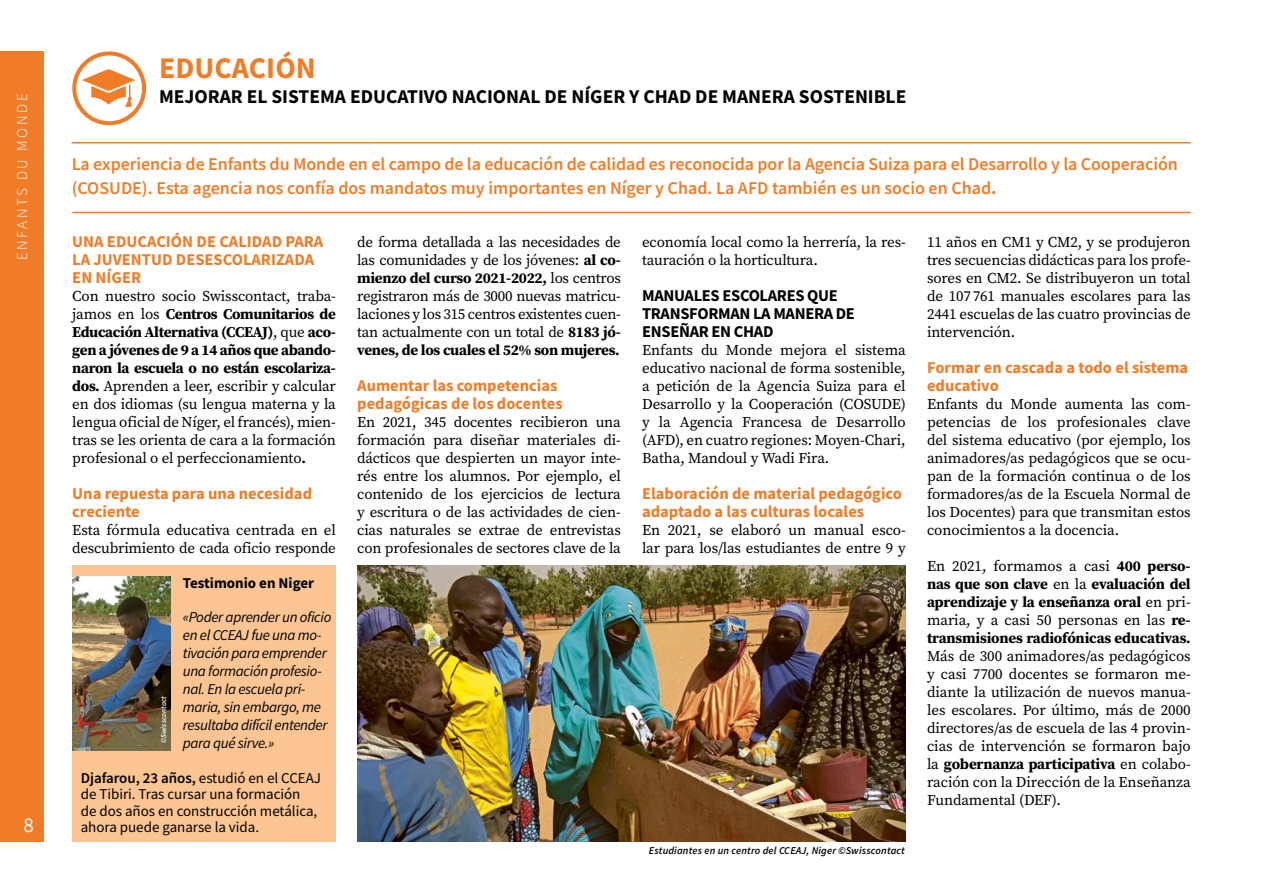
<style>
.page{position:relative;width:1263px;height:893px;background:#fff}
.page>*{position:absolute;margin:0;border:0;box-sizing:border-box;transform-origin:0 0}
.t1{font:700 30px "Source Sans Pro";color:#f07c28}
.t2{font:21px "Source Sans Pro";color:#fff}
.t3{font:700 19.5px "Source Sans Pro";color:#000}
.t4{font:600 18px/24px "Source Sans Pro";letter-spacing:-.005em;color:#f07c28}
.t5{font:700 16.5px/18px "Source Sans Pro";color:#f07c28}
.t6{font:700 16.5px/18px "Source Sans Pro";letter-spacing:-.02em;color:#000}
.t7{font:15px/18px "Source Serif Pro";letter-spacing:-.01em;color:#000;text-align:justify}
.t8{font:700 15px/18px "Source Serif Pro";letter-spacing:-.01em;color:#000;text-align:justify}
.t9{font:italic 15px/18px "Source Sans Pro";letter-spacing:-.02em;color:#000}
.t10{font:15px/16.5px "Source Sans Pro";color:#000}
.t11{font:700 15px "Source Sans Pro";color:#000}
.t12{font:300 15px "Source Sans Pro";letter-spacing:.175em;color:#fff}
.t13{font:italic 600 10.5px "Source Sans Pro";letter-spacing:.015em;color:#000}
.t14{font:italic 600 7.5px "Source Sans Pro";letter-spacing:.01em;color:#fff}
.s1{font-weight:700}
.s2{font-weight:600}
.s3{font-weight:400}
</style>
<div class="page">
<div style="left:0;top:51px;width:43px;height:791px;background:#f07c28"></div>
<hr style="left:72px;top:142px;width:1118px;height:1px;background:#f07c28">
<hr style="left:72px;top:212px;width:1119px;height:1px;background:#f07c28">
<img style="left:357px;top:566px;width:549px;height:276px">
<svg style="left:72px;top:51px;width:74px;height:74px"></svg>
<div style="left:72px;top:566px;width:264px;height:276px;background:#fac592"></div>
<img style="left:72px;top:577px;width:98px;height:173px">
<p class="t12" style="left:13px;top:260px;width:168px;rotate:-90deg">ENFANTS DU MONDE</p>
<h2 class="t2" style="left:24px;top:812px;width:12px">8</h2>
<h1 class="t1" style="left:159px;top:48px;width:158px">EDUCACIÓN</h1>
<h3 class="t3" style="left:159px;top:83px;width:749px">MEJORAR EL SISTEMA EDUCATIVO NACIONAL DE NÍGER Y CHAD DE MANERA SOSTENIBLE</h3>
<p class="t4" style="left:72px;top:152px;width:1108px">La experiencia de Enfants du Monde en el campo de la educación de calidad es reconocida por la Agencia Suiza para el Desarrollo y la Cooperación (COSUDE). Esta agencia nos confía dos mandatos muy importantes en Níger y Chad. La AFD también es un socio en Chad<span class="s1">.</span></p>
<p class="t5" style="left:72px;top:232px;width:253px">UNA EDUCACIÓN DE CALIDAD PARA<br>LA JUVENTUD DESESCOLARIZADA<br>EN NÍGER</p>
<p class="t7" style="left:72px;top:287px;width:265px">Con nuestro socio Swisscontact, traba&shy;jamos en los <span class="s1">Centros Comunitarios de Educación Alternativa (CCEAJ)</span>, que <span class="s1">aco&shy;gen a jóvenes de 9 a 14 años que abando&shy;naron la escuela o no están escolariza&shy;dos.</span> Aprenden a leer, escribir y calcular en dos idiomas (su lengua materna y la lengua oficial de Níger, el francés), mien&shy;tras se les orienta de cara a la formación profesional o el perfeccionamiento<span class="s1">.</span></p>
<p class="t5" style="left:72px;top:484px;width:241px">Una repuesta para una necesidad creciente</p>
<p class="t7" style="left:72px;top:521px;width:265px">Esta fórmula educativa centrada en el descubrimiento de cada oficio responde</p>
<p class="t11" style="left:183px;top:573px;width:133px">Testimonio en Niger</p>
<p class="t9" style="left:183px;top:608px;width:150px">«Poder aprender un oficio en el CCEAJ fue una mo&shy;tivación para emprender una formación profesio&shy;nal. En la escuela pri&shy;maria, sin embargo, me resultaba difícil entender para qué sirve.»</p>
<p class="t10" style="left:81px;top:770px;width:242px"><span class="s2">Djafarou, 23 años,</span> estudió en el CCEAJ de Tibiri. Tras cursar una formación<br>de dos años en construcción metálica, ahora puede ganarse la vida.</p>
<p class="t14" style="left:159px;top:743px;width:49px;rotate:-90deg">©Swisscontact</p>
<p class="t7" style="left:357px;top:233px;width:265px">de forma detallada a las necesidades de las comunidades y de los jóvenes: <span class="s1">al co&shy;mienzo del curso 2021-2022,</span> los centros registraron más de 3000 nuevas matricu&shy;laciones y los 315 centros existentes cuen&shy;tan actualmente con un total de <span class="s1">8183 jó&shy;venes, de los cuales el 52% son mujeres.</span></p>
<p class="t5" style="left:357px;top:376px;width:207px">Aumentar las competencias pedagógicas de los docentes</p>
<p class="t7" style="left:357px;top:413px;width:265px">En 2021, 345 docentes recibieron una formación para diseñar materiales di&shy;dácticos que despierten un mayor inte&shy;rés entre los alumnos. Por ejemplo, el contenido de los ejercicios de lectura y escritura o de las actividades de cien&shy;cias naturales se extrae de entrevistas con profesionales de sectores clave de la</p>
<p class="t7" style="left:642px;top:233px;width:265px">economía local como la herrería, la res&shy;tauración o la horticultura.</p>
<p class="t6" style="left:642px;top:286px;width:214px">MANUALES ESCOLARES QUE<br>TRANSFORMAN LA MANERA DE<br>ENSEÑAR EN CHAD</p>
<p class="t7" style="left:642px;top:341px;width:265px">Enfants du Monde mejora el sistema educativo nacional de forma sostenible, a petición de la Agencia Suiza para el Desarrollo y la Cooperación (COSUDE) y la Agencia Francesa de Desarrollo (AFD), en cuatro regiones: Moyen-Chari, Batha, Mandoul y Wadi Fira.</p>
<p class="t5" style="left:642px;top:484px;width:261px">Elaboración de material pedagógico adaptado a las culturas locales</p>
<p class="t7" style="left:642px;top:521px;width:265px">En 2021, se elaboró un manual esco&shy;lar para los/las estudiantes de entre 9 y</p>
<p class="t13" style="left:649px;top:844px;width:257px">Estudiantes en un centro del CCEAJ, Niger ©Swisscontact</p>
<p class="t7" style="left:927px;top:233px;width:265px">11 años en CM1 y CM2, y se produjeron tres secuencias didácticas para los profe&shy;sores en CM2. Se distribuyeron un total de 107761 manuales escolares para las 2441 escuelas de las cuatro provincias de intervención.</p>
<p class="t5" style="left:927px;top:358px;width:263px">Formar en cascada a todo el sistema educativo</p>
<p class="t7" style="left:927px;top:395px;width:265px">Enfants du Monde aumenta las com&shy;petencias de los profesionales clave del sistema educativo (por ejemplo, los animadores/as pedagógicos que se ocu&shy;pan de la formación continua o de los formadores/as de la Escuela Normal de los Docentes) para que transmitan estos conocimientos a la docencia.</p>
<p class="t8" style="left:927px;top:557px;width:265px"><span class="s3">En 2021, formamos a casi</span> 400 perso&shy;nas que son clave <span class="s3">en la</span> evaluación del aprendizaje y la enseñanza oral <span class="s3">en pri&shy;maria, y a casi 50 personas en las</span> re&shy;transmisiones radiofónicas educativas.</p>
<p class="t7" style="left:927px;top:647px;width:265px">Más de 300 animadores/as pedagógicos y casi 7700 docentes se formaron me&shy;diante la utilización de nuevos manua&shy;les escolares. Por último, más de 2000 directores/as de escuela de las 4 provin&shy;cias de intervención se formaron bajo la <span class="s1">gobernanza participativa</span> en colabo&shy;ración con la Dirección de la Enseñanza Fundamental (DEF).</p>
</div>
